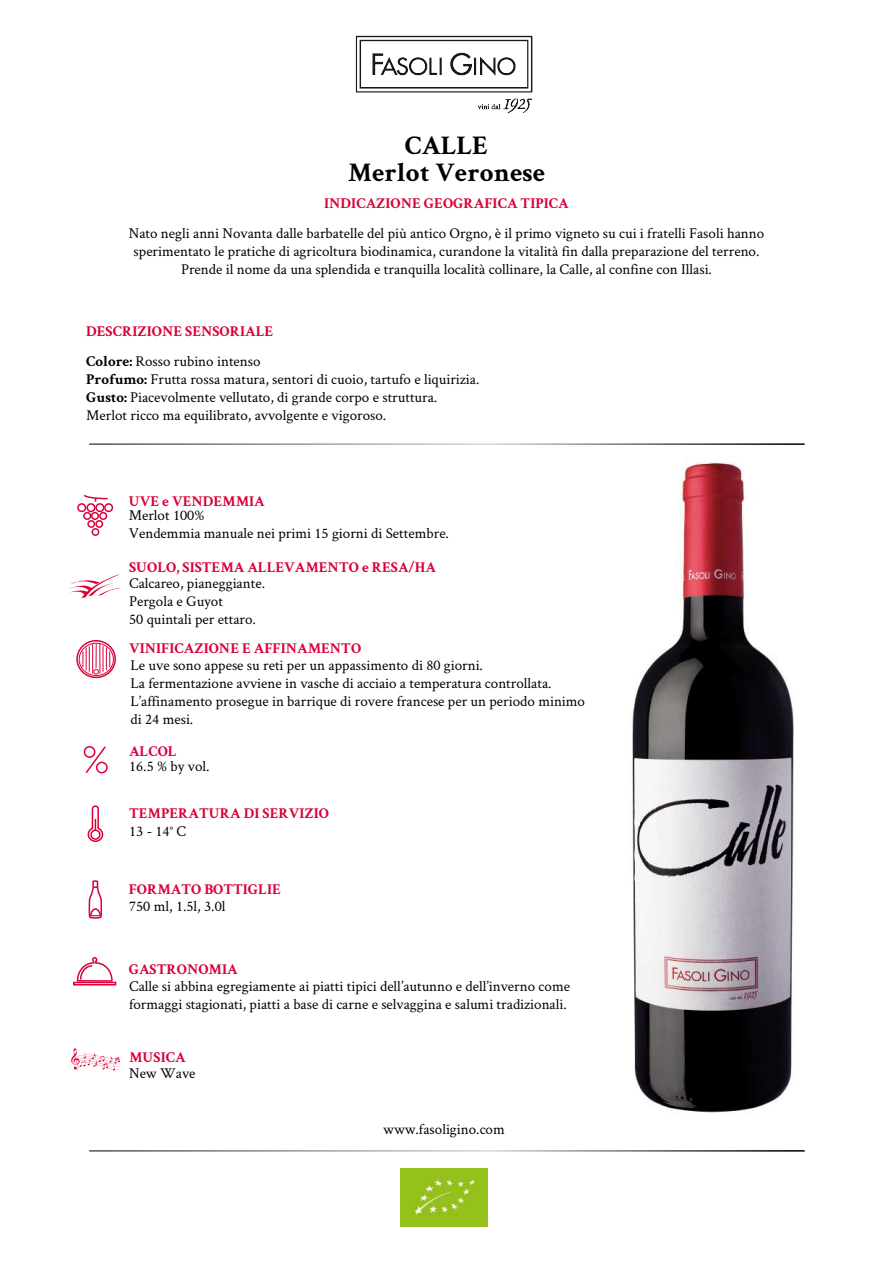
<style>
.page{position:relative;width:893px;height:1263px;background:#fff}
.page>*{position:absolute;margin:0;border:0;box-sizing:border-box;transform-origin:0 0}
.t1{font:700 27px "Crimson Text";letter-spacing:.005em;color:#000}
.t2{font:15px/18px "Crimson Text";color:#000}
.t3{font:700 15px/30px "Crimson Text";color:#d90039}
.s1{color:#000}
.s2{font-weight:400;color:#000}
.s3{font-weight:700}
</style>
<div class="page">
<img style="left:355px;top:35px;width:178px;height:78px">
<svg style="left:68px;top:574px;width:53px;height:24px"></svg>
<div style="left:96px;top:762px;width:12px;height:11px;border:2px solid #d90039;border-radius:50%"></div>
<svg style="left:84px;top:746px;width:23px;height:28px"></svg>
<svg style="left:87px;top:805px;width:16px;height:37px"></svg>
<div style="left:73px;top:982px;width:43px;height:3px;border:2px solid #d90039"></div>
<svg style="left:76px;top:957px;width:37px;height:25px"></svg>
<svg style="left:69px;top:1048px;width:54px;height:22px"></svg>
<img style="left:401px;top:1168px;width:86px;height:58px">
<img style="left:632px;top:456px;width:162px;height:657px">
<svg style="left:89px;top:881px;width:13px;height:37px"></svg>
<div style="left:76px;top:640px;width:40px;height:38px;border:2px solid #d90039;border-radius:50%"></div>
<div style="left:79px;top:643px;width:35px;height:33px;border:1px solid #d90039;border-radius:50%"></div>
<svg style="left:83px;top:644px;width:27px;height:30px"></svg>
<div style="left:77px;top:503px;width:9px;height:9px;border:2px solid #d90039;border-radius:50%"></div>
<div style="left:86px;top:503px;width:9px;height:9px;border:2px solid #d90039;border-radius:50%"></div>
<div style="left:95px;top:520px;width:8px;height:8px;border:2px solid #d90039;border-radius:50%"></div>
<div style="left:87px;top:520px;width:8px;height:8px;border:2px solid #d90039;border-radius:50%"></div>
<div style="left:92px;top:528px;width:7px;height:8px;border:2px solid #d90039;border-radius:50%"></div>
<div style="left:91px;top:512px;width:8px;height:8px;border:2px solid #d90039;border-radius:50%"></div>
<div style="left:99px;top:512px;width:8px;height:8px;border:2px solid #d90039;border-radius:50%"></div>
<div style="left:83px;top:512px;width:8px;height:8px;border:2px solid #d90039;border-radius:50%"></div>
<div style="left:95px;top:503px;width:9px;height:9px;border:2px solid #d90039;border-radius:50%"></div>
<div style="left:104px;top:503px;width:9px;height:9px;border:2px solid #d90039;border-radius:50%"></div>
<svg style="left:83px;top:495px;width:25px;height:7px"></svg>
<h1 class="t1" style="left:405px;top:129px;width:85px">CALLE</h1>
<h1 class="t1" style="left:348px;top:156px;width:199px">Merlot Veronese</h1>
<p class="t3" style="left:324px;top:188px;width:246px">INDICAZIONE GEOGRAFICA TIPICA</p>
<p class="t2" style="left:129px;top:223px;width:637px;text-align:center">Nato negli anni Novanta dalle barbatelle del più antico Orgno, è il primo vigneto su cui i fratelli Fasoli hanno sperimentato le pratiche di agricoltura biodinamica, curandone la vitalità fin dalla preparazione del terreno.<br>Prende il nome da una splendida e tranquilla località collinare, la Calle, al confine con Illasi.</p>
<p class="t3" style="left:86px;top:316px;width:189px">DESCRIZIONE SENSORIALE<br><span class="s1">Colore:</span> <span class="s2">Rosso rubino intenso</span></p>
<p class="t2" style="left:86px;top:370px;width:395px"><span class="s3">Profumo:</span> Frutta rossa matura, sentori di cuoio, tartufo e liquirizia.<br><span class="s3">Gusto:</span> Piacevolmente vellutato, di grande corpo e struttura.<br>Merlot ricco ma equilibrato, avvolgente e vigoroso.</p>
<p class="t3" style="left:129px;top:486px;width:138px">UVE e VENDEMMIA</p>
<p class="t2" style="left:129px;top:506px;width:322px">Merlot 100%<br>Vendemmia manuale nei primi 15 giorni di Settembre.</p>
<p class="t2" style="left:129px;top:574px;width:137px">Calcareo, pianeggiante.<br>Pergola e Guyot<br>50 quintali per ettaro.</p>
<p class="t2" style="left:131px;top:656px;width:456px">Le uve sono appese su reti per un appassimento di 80 giorni.<br>La fermentazione avviene in vasche di acciaio a temperatura controllata.<br>L’affinamento prosegue in barrique di rovere francese per un periodo minimo di 24 mesi.</p>
<p class="t2" style="left:129px;top:756px;width:82px">16.5 % by vol.</p>
<p class="t3" style="left:129px;top:552px;width:308px">SUOLO, SISTEMA ALLEVAMENTO e RESA/HA</p>
<p class="t3" style="left:129px;top:633px;width:234px">VINIFICAZIONE E AFFINAMENTO</p>
<p class="t3" style="left:129px;top:736px;width:49px">ALCOL</p>
<p class="t3" style="left:129px;top:798px;width:202px">TEMPERATURA DI SERVIZIO</p>
<p class="t2" style="left:129px;top:822px;width:58px">13 - 14° C</p>
<p class="t3" style="left:129px;top:874px;width:154px">FORMATO BOTTIGLIE</p>
<p class="t2" style="left:129px;top:896px;width:98px">750 ml, 1.5l, 3.0l</p>
<p class="t3" style="left:129px;top:954px;width:110px">GASTRONOMIA</p>
<p class="t2" style="left:129px;top:976px;width:442px">Calle si abbina egregiamente ai piatti tipici dell’autunno e dell’inverno come formaggi stagionati, piatti a base di carne e selvaggina e salumi tradizionali.</p>
<p class="t3" style="left:129px;top:1042px;width:58px">MUSICA</p>
<p class="t2" style="left:129px;top:1064px;width:68px">New Wave</p>
<p class="t2" style="left:383px;top:1119px;width:123px">www.fasoligino.com</p>
</div>
